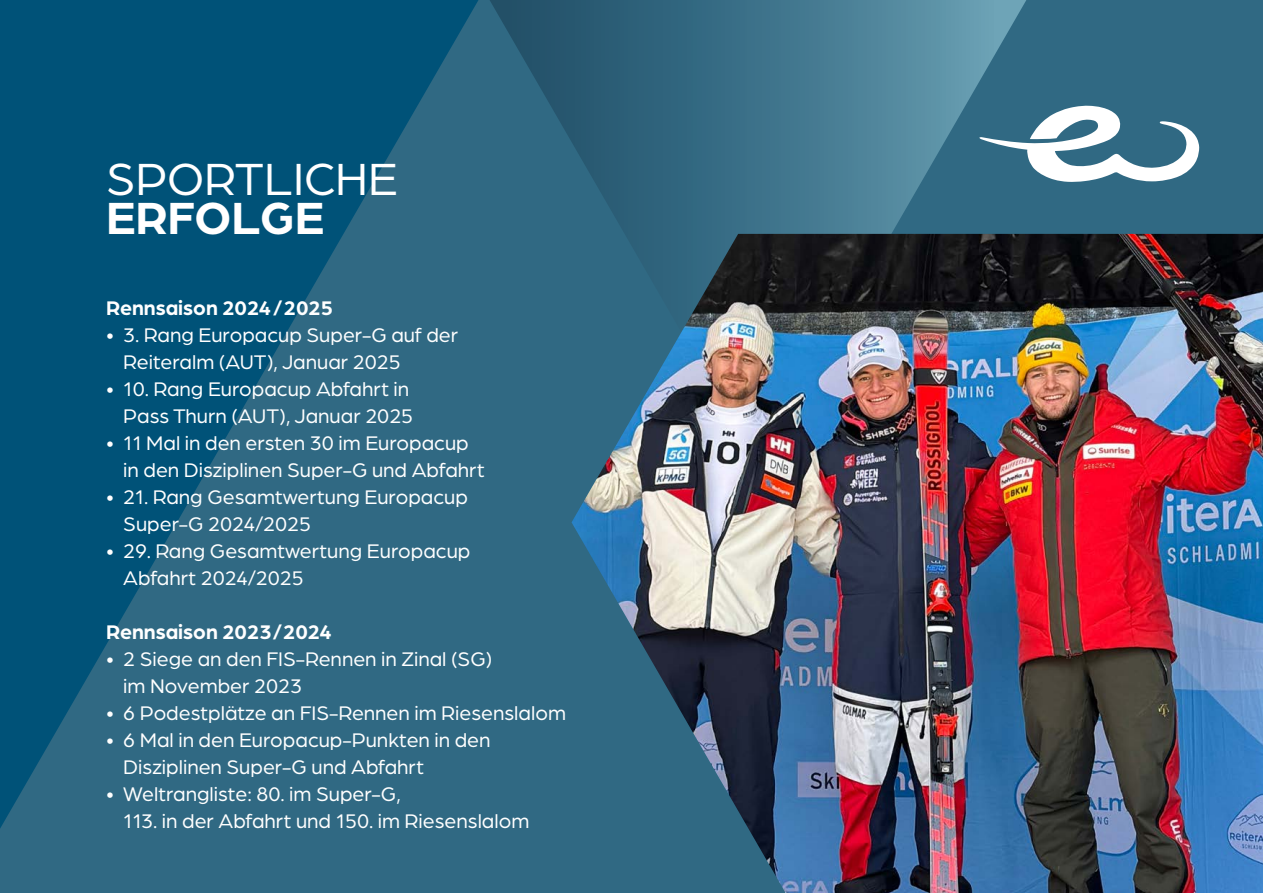
<style>
.page{position:relative;width:1263px;height:893px;background:#306983}
.page>*{position:absolute;margin:0;border:0;box-sizing:border-box;transform-origin:0 0}
.t1{font:48px "Arboria";color:#fff}
.t2{font:700 48px "Arboria";color:#fff}
.t3{font:21px/27px "Arboria";color:#fff}
.t4{font:700 21px "Arboria";color:#fff}
</style>
<div class="page">
<svg style="left:0;top:0;width:478px;height:828px;fill:#005278"></svg>
<svg style="left:490px;top:0;width:542px;height:234px"></svg>
<svg style="left:979px;top:106px;width:220px;height:76px"></svg>
<img style="left:571px;top:234px;width:692px;height:659px">
<h1 class="t1" style="left:106px;top:148px;width:293px">SPORTLICHE</h1>
<h1 class="t2" style="left:106px;top:185px;width:219px">ERFOLGE</h1>
<p class="t4" style="left:106px;top:293px;width:228px">Rennsaison 2024/2025</p>
<p class="t3" style="left:123px;top:321px;width:336px;text-indent:-17px">• 3. Rang Europacup Super-G auf der<br>Reiteralm (AUT), Januar 2025</p>
<p class="t3" style="left:106px;top:375px;width:308px;text-align:right">• 10. Rang Europacup Abfahrt in<br>Pass Thurn (AUT), Januar 2025</p>
<p class="t3" style="left:123px;top:429px;width:363px;text-indent:-17px">• 11 Mal in den ersten 30 im Europacup in den Disziplinen Super-G und Abfahrt</p>
<p class="t3" style="left:123px;top:483px;width:346px;text-indent:-17px">• 21. Rang Gesamtwertung Europacup<br>Super-G 2024/2025</p>
<p class="t3" style="left:123px;top:537px;width:349px;text-indent:-17px">• 29. Rang Gesamtwertung Europacup<br>Abfahrt 2024/2025</p>
<p class="t4" style="left:106px;top:618px;width:227px">Rennsaison 2023/2024</p>
<p class="t3" style="left:123px;top:645px;width:370px;text-indent:-17px">• 2 Siege an den FIS-Rennen in Zinal (SG) im November 2023</p>
<p class="t3" style="left:106px;top:699px;width:461px">• 6 Podestplätze an FIS-Rennen im Riesenslalom</p>
<p class="t3" style="left:123px;top:726px;width:369px;text-indent:-17px">• 6 Mal in den Europacup-Punkten in den<br>Disziplinen Super-G und Abfahrt</p>
<p class="t3" style="left:123px;top:780px;width:407px;text-indent:-17px">• Weltrangliste: 80. im Super-G,<br>113. in der Abfahrt und 150. im Riesenslalom</p>
</div>
